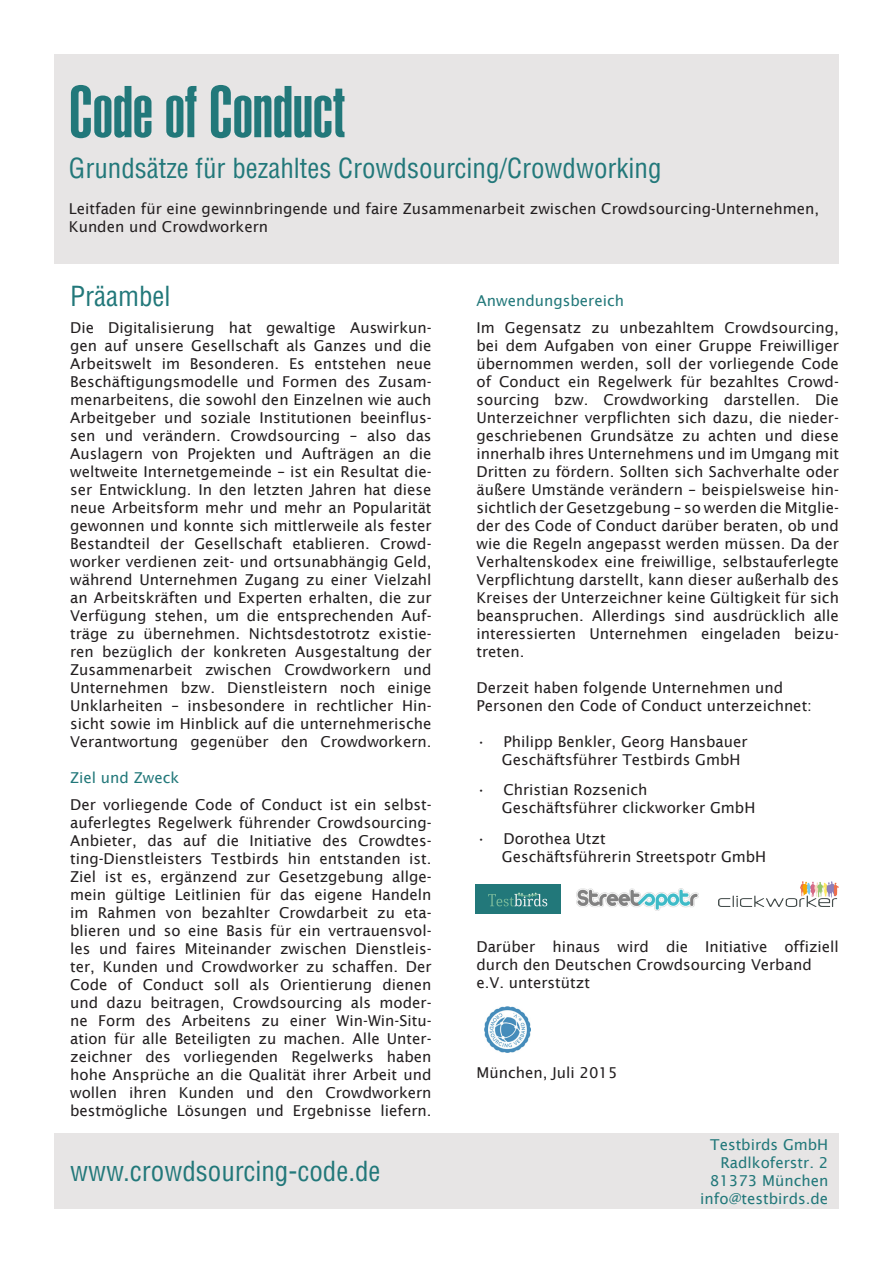
<style>
.page{position:relative;width:893px;height:1263px;background:#fff}
.page>*{position:absolute;margin:0;border:0;box-sizing:border-box;transform-origin:0 0}
.Überschrift1_grün{font:72px "Helvetica LT Std Ultra Comp";color:#22787a}
.Überschrift2_grün{font:condensed 27px "Helvetica LT Std";color:#22787a}
.Text{font:15px/18px "Lucida Sans";color:#231f20;text-align:justify}
.Text_grün{font:15px "Lucida Sans";color:#22787a}
</style>
<div class="page">
<div style="left:54px;top:54px;width:785px;height:210px;background:#e7e5e5"></div>
<div style="left:54px;top:1133px;width:785px;height:76px;background:#e7e5e5"></div>
<div style="left:475px;top:884px;width:85px;height:30px;background:#22787a"></div>
<svg style="left:488px;top:892px;width:59px;height:14px"></svg>
<img style="left:576px;top:889px;width:122px;height:21px">
<img style="left:718px;top:882px;width:121px;height:25px">
<img style="left:485px;top:1006px;width:46px;height:46px">
<p class="Überschrift1_grün" style="left:69px;top:71px;width:278px">Code of Conduct</p>
<p class="Überschrift2_grün" style="left:69px;top:151px;width:594px">Grundsätze für bezahltes Crowdsourcing/Crowdworking</p>
<p class="Text" style="left:69px;top:200px;width:752px">Leitfaden für eine gewinnbringende und faire Zusammenarbeit zwischen Crowdsourcing-Unternehmen,<br>Kunden und Crowdworkern</p>
<p class="Überschrift2_grün" style="left:70px;top:280px;width:102px">Präambel</p>
<p class="Text" style="left:70px;top:319px;width:363px">Die Digitalisierung hat gewaltige Auswirkun&shy;gen auf unsere Gesellschaft als Ganzes und die Arbeitswelt im Besonderen. Es entstehen neue</p>
<p class="Text" style="left:70px;top:373px;width:363px">Beschäftigungsmodelle und Formen des Zusam&shy;menarbeitens, die sowohl den Einzelnen wie auch Arbeitgeber und soziale Institutionen beeinflus&shy;sen und verändern. Crowdsourcing – also das Auslagern von Projekten und Aufträgen an die weltweite Internetgemeinde – ist ein Resultat die&shy;ser Entwicklung. In den letzten Jahren hat diese neue Arbeitsform mehr und mehr an Popularität gewonnen und konnte sich mittlerweile als fester Bestandteil der Gesellschaft etablieren. Crowd&shy;worker verdienen zeit- und ortsunabhängig Geld, während Unternehmen Zugang zu einer Vielzahl an Arbeitskräften und Experten erhalten, die zur Verfügung stehen, um die entsprechenden Auf&shy;träge zu übernehmen. Nichtsdestotrotz existie&shy;ren bezüglich der konkreten Ausgestaltung der Zusammenarbeit zwischen Crowdworkern und Unternehmen bzw. Dienstleistern noch einige Unklarheiten – insbesondere in rechtlicher Hin&shy;sicht sowie im Hinblick auf die unternehmerische Verantwortung gegenüber den Crowdworkern.</p>
<p class="Text_grün" style="left:70px;top:769px;width:111px">Ziel und Zweck</p>
<p class="Text" style="left:70px;top:795px;width:363px">Der vorliegende Code of Conduct ist ein selbst-</p>
<p class="Text" style="left:70px;top:813px;width:363px">auferlegtes Regelwerk führender Crowdsourcing-</p>
<p class="Text" style="left:70px;top:831px;width:363px">Anbieter, das auf die Initiative des Crowdtes&shy;ting-Dienstleisters Testbirds hin entstanden ist.<br>Ziel ist es, ergänzend zur Gesetzgebung allge&shy;mein gültige Leitlinien für das eigene Handeln im Rahmen von bezahlter Crowdarbeit zu eta&shy;blieren und so eine Basis für ein vertrauensvol&shy;les und faires Miteinander zwischen Dienstleis&shy;ter, Kunden und Crowdworker zu schaffen. Der Code of Conduct soll als Orientierung dienen und dazu beitragen, Crowdsourcing als moder&shy;ne Form des Arbeitens zu einer Win-Win-Situ&shy;ation für alle Beteiligten zu machen. Alle Unter&shy;zeichner des vorliegenden Regelwerks haben hohe Ansprüche an die Qualität ihrer Arbeit und wollen ihren Kunden und den Crowdworkern bestmögliche Lösungen und Ergebnisse liefern.</p>
<p class="Überschrift2_grün" style="left:70px;top:1154px;width:312px">www.crowdsourcing-code.de</p>
<p class="Text_grün" style="left:476px;top:292px;width:149px">Anwendungsbereich</p>
<p class="Text" style="left:476px;top:318px;width:364px">Im Gegensatz zu unbezahltem Crowdsourcing, bei dem Aufgaben von einer Gruppe Freiwilliger übernommen werden, soll der vorliegende Code of Conduct ein Regelwerk für bezahltes Crowd&shy;sourcing bzw. Crowdworking darstellen. Die</p>
<p class="Text" style="left:476px;top:408px;width:364px">Unterzeichner verpflichten sich dazu, die nieder&shy;geschriebenen Grundsätze zu achten und diese</p>
<p class="Text" style="left:476px;top:444px;width:364px">innerhalb ihres Unternehmens und im Umgang mit Dritten zu fördern. Sollten sich Sachverhalte oder äußere Umstände verändern – beispielsweise hin&shy;sichtlich der Gesetzgebung – so werden die Mitglie&shy;der des Code of Conduct darüber beraten, ob und wie die Regeln angepasst werden müssen. Da der Verhaltenskodex eine freiwillige, selbstauferlegte Verpflichtung darstellt, kann dieser außerhalb des Kreises der Unterzeichner keine Gültigkeit für sich beanspruchen. Allerdings sind ausdrücklich alle</p>
<p class="Text" style="left:476px;top:624px;width:364px">interessierten Unternehmen eingeladen beizu-</p>
<p class="Text" style="left:476px;top:642px;width:50px">treten.</p>
<p class="Text" style="left:476px;top:678px;width:308px">Derzeit haben folgende Unternehmen und</p>
<p class="Text" style="left:476px;top:696px;width:337px">Personen den Code of Conduct unterzeichnet:</p>
<p class="Text" style="left:476px;top:732px;width:273px">• Philipp Benkler, Georg Hansbauer</p>
<p class="Text" style="left:502px;top:750px;width:240px">Geschäftsführer Testbirds GmbH</p>
<p class="Text" style="left:476px;top:781px;width:173px">• Christian Rozsenich</p>
<p class="Text" style="left:502px;top:799px;width:255px">Geschäftsführer clickworker GmbH</p>
<p class="Text" style="left:476px;top:830px;width:131px">• Dorothea Utzt</p>
<p class="Text" style="left:502px;top:848px;width:266px">Geschäftsführerin Streetspotr GmbH</p>
<p class="Text" style="left:476px;top:938px;width:364px">Darüber hinaus wird die Initiative offiziell</p>
<p class="Text" style="left:476px;top:956px;width:337px">durch den Deutschen Crowdsourcing Verband e.V. unterstützt</p>
<p class="Text" style="left:476px;top:1064px;width:142px">München, Juli 2015</p>
<p class="Text_grün" style="left:710px;top:1136px;width:120px">Testbirds GmbH</p>
<p class="Text_grün" style="left:720px;top:1154px;width:109px">Radlkoferstr. 2</p>
<p class="Text_grün" style="left:710px;top:1172px;width:120px">81373 München</p>
<p class="Text_grün" style="left:700px;top:1190px;width:129px">info@testbirds.de</p>
</div>
